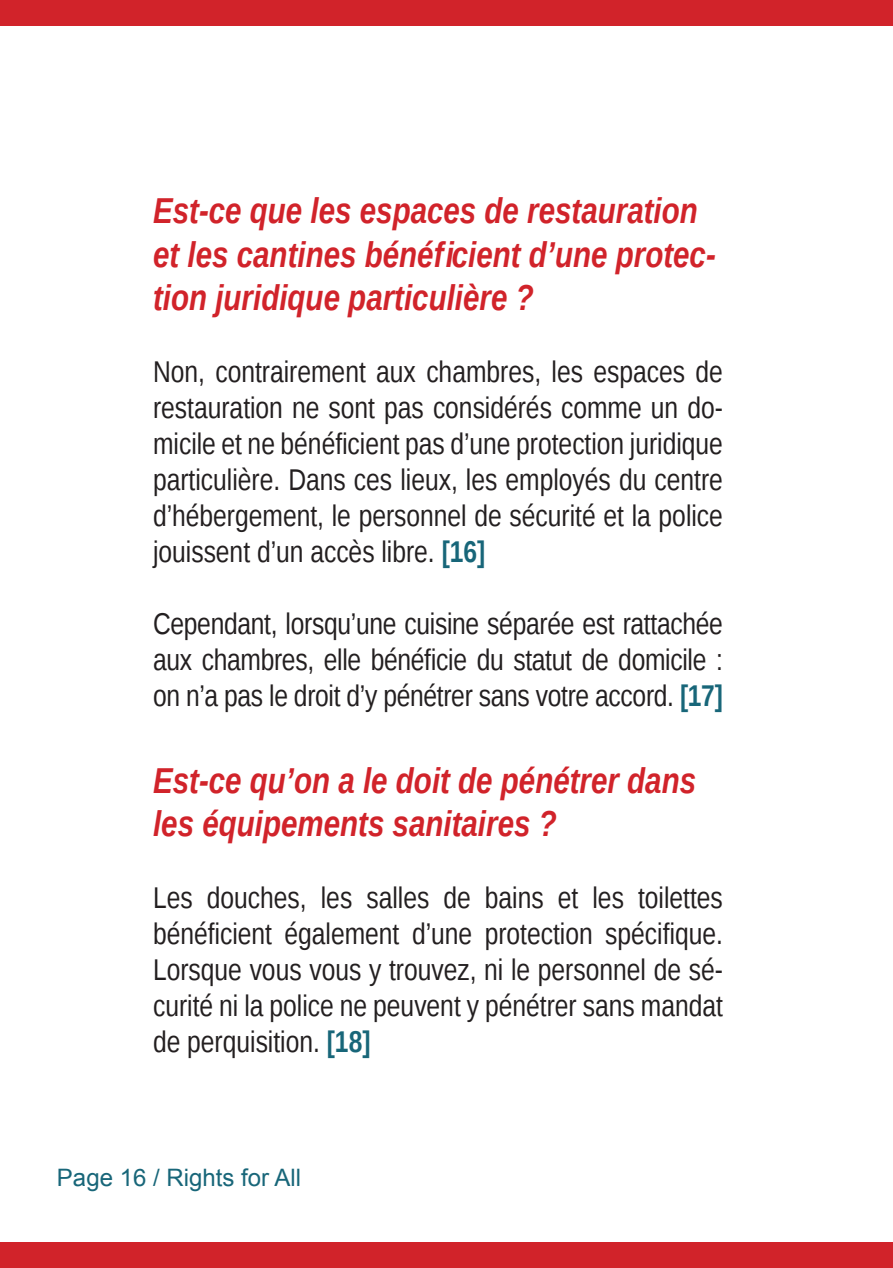
<style>
.page{position:relative;width:893px;height:1268px;background:#fff}
.page>*{position:absolute;margin:0;border:0;box-sizing:border-box;transform-origin:0 0}
.t1{font:italic 700 36px/43.2px "Liberation Sans Narrow";color:#d1232a}
.t2{font:30px/36px "Liberation Sans Narrow";color:#231f20;text-align:justify}
.t3{font:24px "Arial";color:#186679}
.s1{font-weight:700;color:#186679}
</style>
<div class="page">
<div style="left:0;top:1242px;width:893px;height:25px;background:#d1232a"></div>
<div style="left:0;top:0;width:893px;height:26px;background:#d1232a"></div>
<p class="t1" style="left:153px;top:192px;width:564px">Est-ce que les espaces de restauration et les cantines bénéficient d’une protec&shy;tion juridique particulière ?</p>
<p class="t2" style="left:153px;top:354px;width:571px">Non, contrairement aux chambres, les espaces de restauration ne sont pas considérés comme un do&shy;micile et ne bénéficient pas d’une protection juridique particulière. Dans ces lieux, les employés du centre d’hébergement, le personnel de sécurité et la police jouissent d’un accès libre. <span class="s1">[16]</span></p>
<p class="t2" style="left:153px;top:606px;width:571px">Cependant, lorsqu’une cuisine séparée est rattachée aux chambres, elle bénéficie du statut de domicile : on n’a pas le droit d’y pénétrer sans votre accord. <span class="s1">[17]</span></p>
<p class="t1" style="left:153px;top:761px;width:545px">Est-ce qu’on a le doit de pénétrer dans les équipements sanitaires ?</p>
<p class="t2" style="left:153px;top:881px;width:571px">Les douches, les salles de bains et les toilettes bénéficient également d’une protection spécifique.<br>Lorsque vous vous y trouvez, ni le personnel de sé&shy;curité ni la police ne peuvent y pénétrer sans mandat de perquisition. <span class="s1">[18]</span></p>
<p class="t3" style="left:57px;top:1167px;width:246px">Page 16 / Rights for All</p>
</div>
